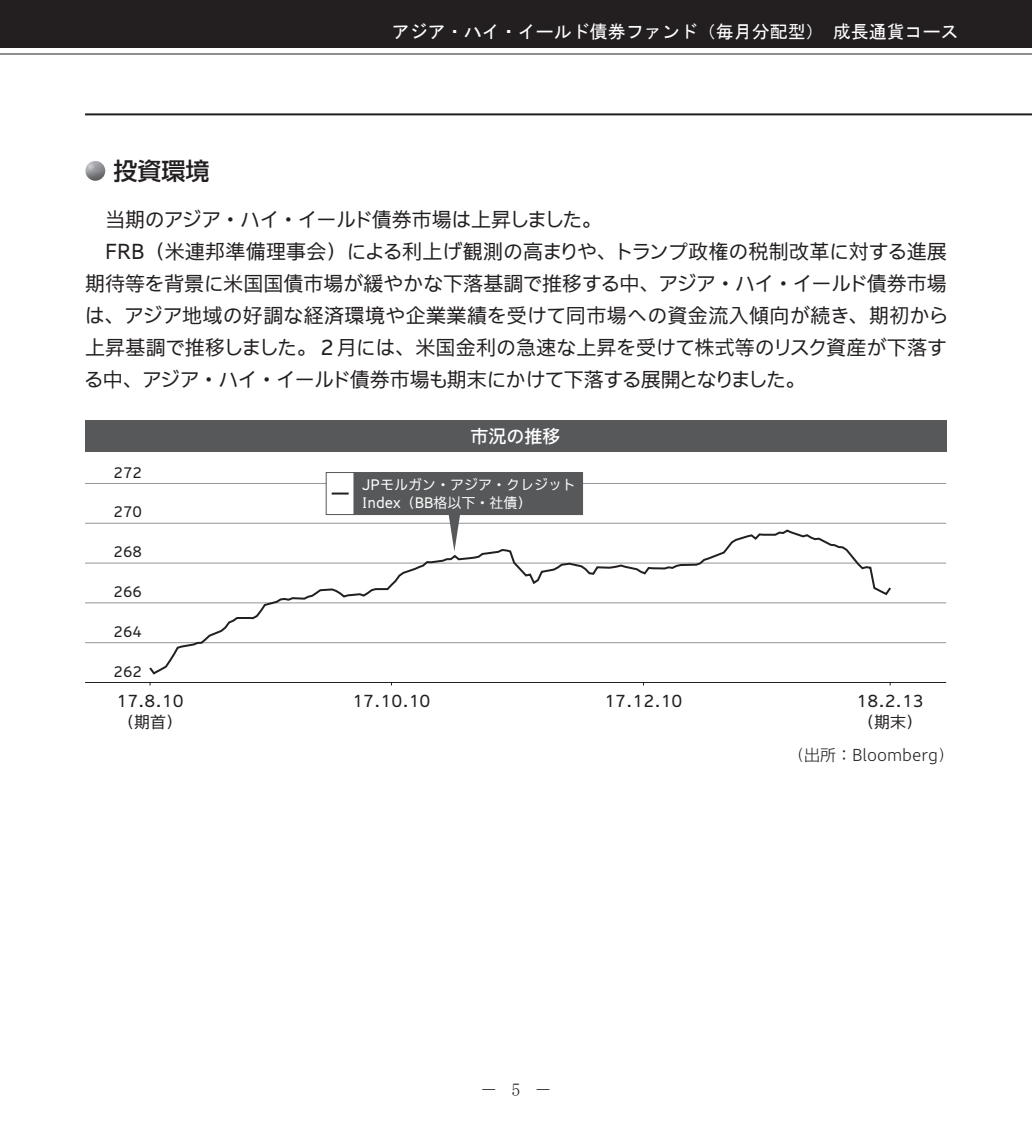
<style>
.page{position:relative;width:1032px;height:1134px;background:#fff}
.page>*{position:absolute;margin:0;border:0;box-sizing:border-box;transform-origin:0 0}
.t1{font:24px "UD Shin Go NT Pr 6 Medium 90 msp RKSJ H";color:#231f20}
.t2{font:20px/32px "Iwa UCDA Goth Std Th 90 msp RKSJ H";color:#231f20}
.t3{font:18px "MS Gothic";color:#fff}
.t4{font:18px "MS Mincho";color:#231f20}
.t5{font:18px "Iwa UCDA Goth Std Md 90 msp RKSJ H";color:#fff}
.t6{font:16px/21px "Iwa UCDA Goth Std Th 90 msp RKSJ H";color:#231f20}
.t7{font:16px "Iwa UCDA Goth Std Lt 90 msp RKSJ H";color:#231f20}
.t8{font:14px/18px "Iwa UCDA Goth Std Th 90 msp RKSJ H";color:#fff}
.t9{font:14px "Iwa UCDA Goth Std Th 90 msp RKSJ H";color:#231f20}
</style>
<div class="page">
<div style="left:0;top:0;width:1032px;height:48px;background:#231f20"></div>
<hr style="left:0;top:53px;width:1032px;height:1px;background:#231f20">
<img style="left:85px;top:161px;width:20px;height:20px">
<svg style="left:88px;top:164px;width:6px;height:5px"></svg>
<hr style="left:85px;top:642px;width:861px;height:1px;background:#939598">
<hr style="left:85px;top:602px;width:861px;height:1px;background:#939598">
<hr style="left:85px;top:563px;width:861px;height:1px;background:#939598">
<hr style="left:85px;top:523px;width:861px;height:1px;background:#939598">
<hr style="left:85px;top:483px;width:861px;height:1px;background:#939598">
<svg style="left:147px;top:529px;width:746px;height:146px"></svg>
<hr style="left:85px;top:682px;width:861px;height:1px;background:#231f20">
<svg style="left:447px;top:515px;width:15px;height:36px"></svg>
<div style="left:326px;top:472px;width:28px;height:42px;background:#fff"></div>
<div style="left:326px;top:472px;width:29px;height:43px;border:1px solid #57585a"></div>
<div style="left:354px;top:472px;width:228px;height:42px;background:#57585a"></div>
<div style="left:354px;top:472px;width:229px;height:43px;border:1px solid #57585a"></div>
<svg style="left:332px;top:492px;width:17px;height:2px"></svg>
<div style="left:85px;top:420px;width:861px;height:31px;background:#57585a"></div>
<hr style="left:85px;top:113px;width:947px;height:2px;background:#231f20">
<p class="t3" style="left:392px;top:23px;width:568px">アジア・ハイ・イールド債券ファンド（毎月分配型） 成長通貨コース</p>
<p class="t1" style="left:113px;top:162px;width:97px">投資環境</p>
<p class="t2" style="left:84px;top:206px;width:866px">　当期のアジア・ハイ・イールド債券市場は上昇しました。<br>　FRB（米連邦準備理事会）による利上げ観測の高まりや、トランプ政権の税制改革に対する進展期待等を背景に米国国債市場が緩やかな下落基調で推移する中、アジア・ハイ・イールド債券市場は、アジア地域の好調な経済環境や企業業績を受けて同市場への資金流入傾向が続き、期初から上昇基調で推移しました。２月には、米国金利の急速な上昇を受けて株式等のリスク資産が下落する中、アジア・ハイ・イールド債券市場も期末にかけて下落する展開となりました。</p>
<p class="t9" style="left:113px;top:467px;width:30px">272</p>
<p class="t9" style="left:113px;top:507px;width:30px">270</p>
<p class="t9" style="left:113px;top:547px;width:30px">268</p>
<p class="t9" style="left:113px;top:586px;width:30px">266</p>
<p class="t9" style="left:113px;top:626px;width:30px">264</p>
<p class="t9" style="left:113px;top:666px;width:30px">262</p>
<p class="t5" style="left:471px;top:429px;width:91px">市況の推移</p>
<p class="t8" style="left:362px;top:477px;width:215px">JPモルガン・アジア・クレジット<br>Index（BB格以下・社債）</p>
<p class="t6" style="left:116px;top:692px;width:69px">17.8.10（期首）</p>
<p class="t6" style="left:352px;top:692px;width:80px">17.10.10</p>
<p class="t6" style="left:604px;top:692px;width:80px">17.12.10</p>
<p class="t6" style="left:856px;top:692px;width:69px">18.2.13（期末）</p>
<p class="t4" style="left:511px;top:1081px;width:10px">5</p>
<p class="t4" style="left:480px;top:1081px;width:73px">－　　－</p>
<p class="t7" style="left:788px;top:748px;width:167px">（出所：Bloomberg）</p>
</div>
